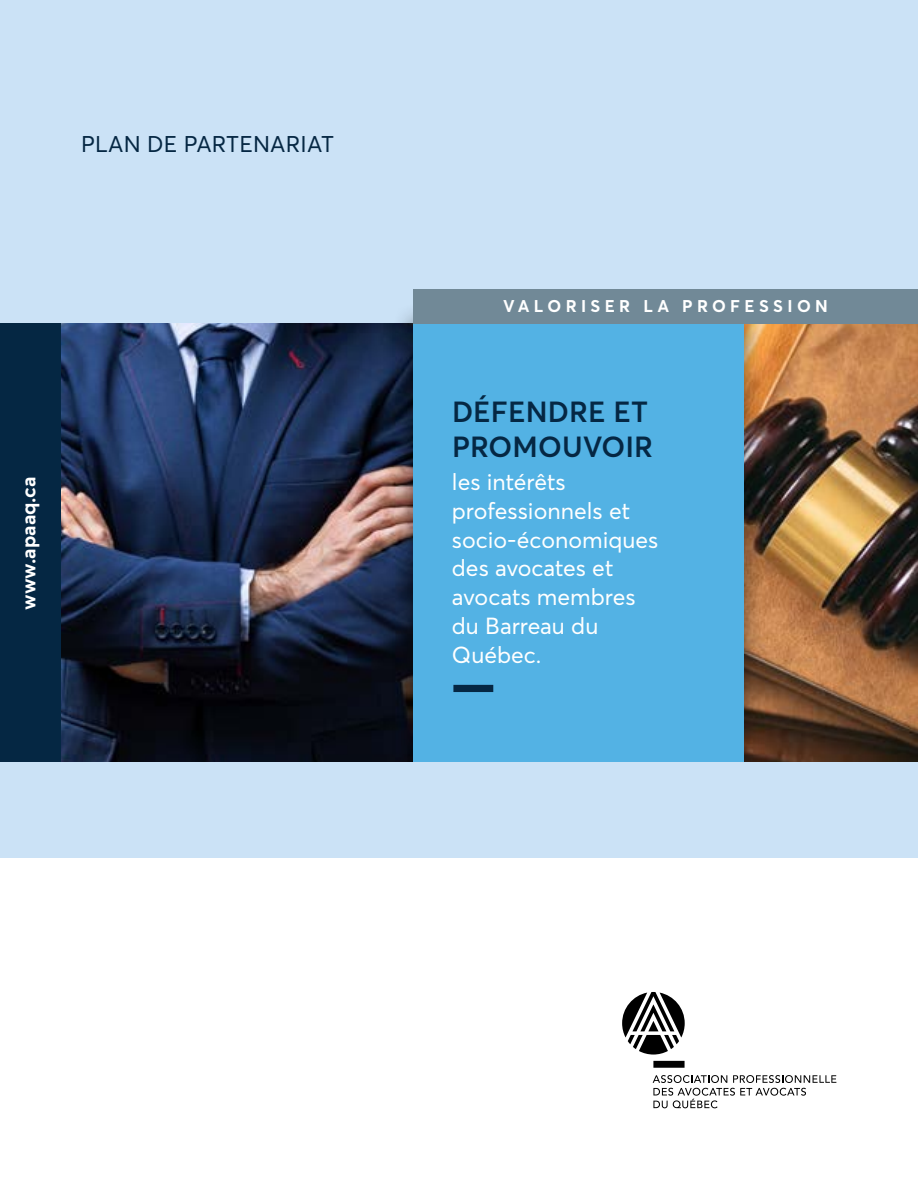
<style>
.page{position:relative;width:918px;height:1188px;background:#fff}
.page>*{position:absolute;margin:0;border:0;box-sizing:border-box;transform-origin:0 0}
.t1{font:600 28.8px/34.5px "Averta";letter-spacing:.005em;color:#052743}
.t2{font:22.95px/28.8px "Averta";color:#fff}
.t3{font:22.5px "Averta";letter-spacing:.01em;color:#052743}
.t4{font:700 20.1px "Averta";color:#fff}
.t5{font:700 16.8px "Averta";letter-spacing:.26em;color:#fff}
</style>
<div class="page">
<div style="left:0;top:0;width:918px;height:857px;background:#cbe2f6"></div>
<div style="left:0;top:323px;width:61px;height:440px;background:#052743"></div>
<img style="left:765px;top:324px;width:153px;height:438px">
<img style="left:61px;top:323px;width:329px;height:439px">
<div style="left:390px;top:301px;width:375px;height:484px;background:#000;opacity:.5"></div>
<div style="left:413px;top:323px;width:330px;height:440px;background:#53b2e4"></div>
<div style="left:453px;top:685px;width:40px;height:7px;background:#052743"></div>
<svg style="left:653px;top:1075px;width:183px;height:33px"></svg>
<svg style="left:622px;top:992px;width:63px;height:76px"></svg>
<div style="left:413px;top:289px;width:505px;height:35px;background:#718997"></div>
<div style="left:0;top:763px;width:918px;height:94px;background:#cbe2f6"></div>
<p class="t3" style="left:81px;top:130px;width:254px">PLAN DE PARTENARIAT</p>
<p class="t4" style="left:16px;top:610px;width:135px;rotate:-90deg">www.apaaq.ca</p>
<p class="t5" style="left:503px;top:295px;width:326px">VALORISER LA PROFESSION</p>
<p class="t1" style="left:452px;top:395px;width:203px">DÉFENDRE ET<br>PROMOUVOIR</p>
<p class="t2" style="left:452px;top:467px;width:208px">les intérêts professionnels et socio-économiques des avocates et avocats membres du Barreau du<br>Québec.</p>
</div>
